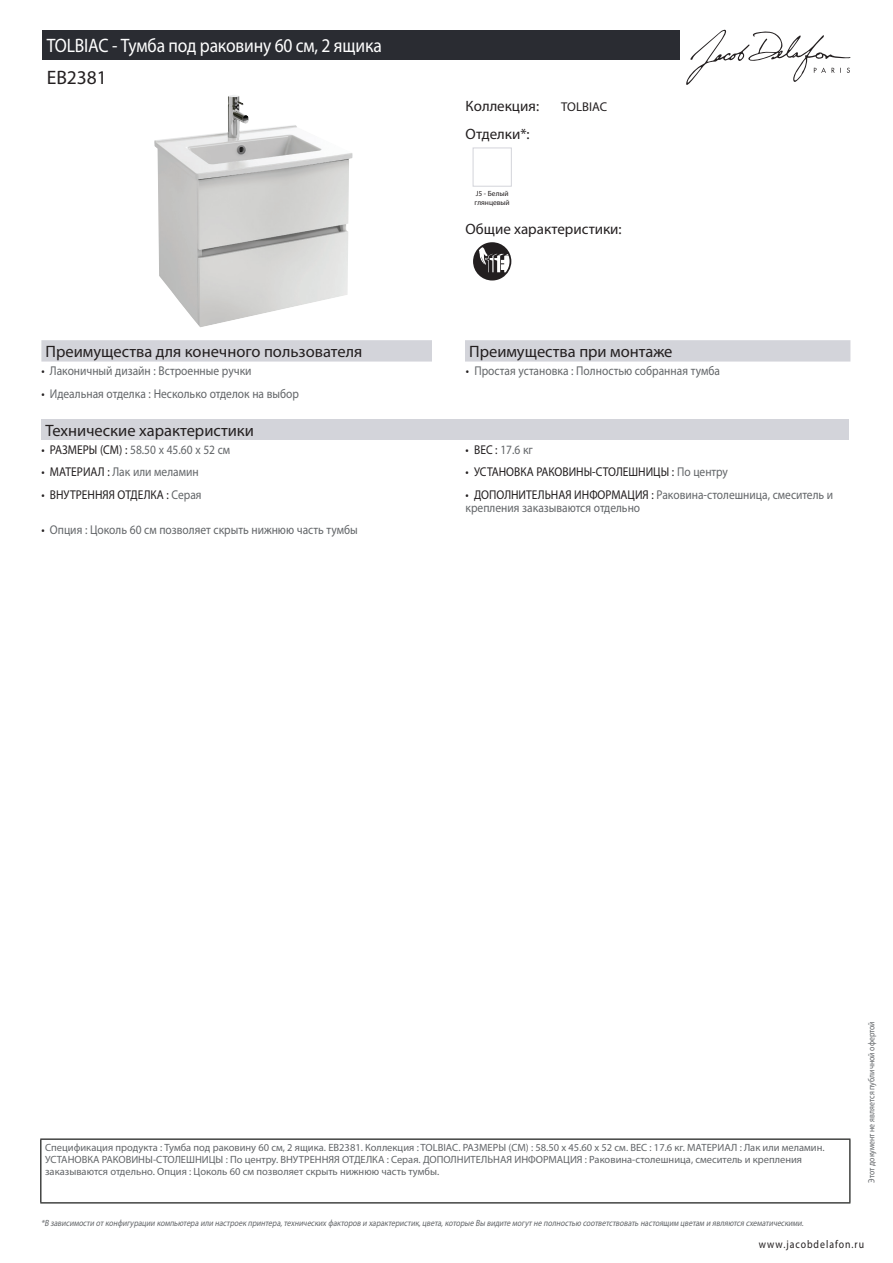
<style>
.page{position:relative;width:893px;height:1263px;background:#fff}
.page>*{position:absolute;margin:0;border:0;box-sizing:border-box;transform-origin:0 0}
.t1{font:19.5px "Myriad Pro";letter-spacing:-.01em;color:#fff;scale:.9 1}
.t2{font:19.5px "Myriad Pro";color:#231f20}
.t3{font:16.5px "Myriad Pro";color:#231f20}
.t4{font:15px "Myriad Pro";color:#231f20}
.t5{font:12.75px/13.5px "Myriad Pro";color:#626568;scale:.9 1}
.t6{font:12.75px "Myriad Pro";color:#231f20;scale:.9 1}
.t7{font:12.75px "Myriad Pro";color:#231f20}
.t8{font:11.25px "Myriad Pro";letter-spacing:.1em;color:#231f20;scale:.87 1}
.t9{font:10.5px/12px "Myriad Pro";color:#626568}
.t10{font:italic 9px "Myriad Pro";color:#626568;scale:.87 1}
.t11{font:9px "Myriad Pro";color:#626568;scale:.87 1}
.t12{font:7.5px/9px "Myriad Pro";color:#231f20}
.s1{color:#231f20}
.s2{color:#626568}
</style>
<div class="page">
<svg style="left:686px;top:30px;width:164px;height:55px"></svg>
<img style="left:154px;top:95px;width:199px;height:232px">
<div style="left:473px;top:148px;width:39px;height:39px;border:1px solid #d3d4da"></div>
<svg style="left:473px;top:242px;width:38px;height:38px"></svg>
<div style="left:41px;top:340px;width:809px;height:22px;background:#d3d4da"></div>
<div style="left:432px;top:340px;width:33px;height:22px;background:#fff"></div>
<div style="left:41px;top:419px;width:808px;height:21px;background:#d3d4da"></div>
<div style="left:43px;top:30px;width:637px;height:30px;background:#2a2c32"></div>
<hr style="left:40px;top:1138px;width:810px;height:2px;background:#040503">
<hr style="left:40px;top:1140px;width:1px;height:62px;background:#040503">
<hr style="left:849px;top:1140px;width:1px;height:62px;background:#040503">
<hr style="left:40px;top:1202px;width:810px;height:1px;background:#040503">
<h1 class="t1" style="left:47px;top:33px;width:374px">TOLBIAC - Тумба под раковину 60 см, 2 ящика</h1>
<h1 class="t2" style="left:47px;top:66px;width:62px">EB2381</h1>
<h3 class="t4" style="left:466px;top:96px;width:75px">Коллекция:</h3>
<p class="t7" style="left:561px;top:99px;width:47px">TOLBIAC</p>
<h3 class="t4" style="left:466px;top:125px;width:66px">Отделки*:</h3>
<p class="t12" style="left:475px;top:189px;width:37px">J5 - Белый глянцевый</p>
<h3 class="t4" style="left:466px;top:219px;width:158px">Общие характеристики:</h3>
<h2 class="t3" style="left:46px;top:341px;width:318px">Преимущества для конечного пользователя</h2>
<h2 class="t3" style="left:469px;top:341px;width:205px">Преимущества при монтаже</h2>
<p class="t5" style="left:41px;top:364px;width:235px"><span class="s1">•</span> Лаконичный дизайн : Встроенные ручки</p>
<p class="t5" style="left:466px;top:364px;width:284px"><span class="s1">•</span> Простая установка : Полностью собранная тумба</p>
<p class="t5" style="left:41px;top:386px;width:288px"><span class="s1">•</span> Идеальная отделка : Несколько отделок на выбор</p>
<h2 class="t3" style="left:46px;top:420px;width:210px">Технические характеристики</h2>
<p class="t5" style="left:41px;top:443px;width:211px"><span class="s1">• РАЗМЕРЫ (СМ) :</span> 58.50 x 45.60 x 52 см</p>
<p class="t5" style="left:466px;top:443px;width:76px"><span class="s1">• ВЕС :</span> 17.6 кг</p>
<p class="t5" style="left:41px;top:465px;width:176px"><span class="s1">• МАТЕРИАЛ :</span> Лак или меламин</p>
<p class="t6" style="left:466px;top:464px;width:293px">• УСТАНОВКА РАКОВИНЫ-СТОЛЕШНИЦЫ : <span class="s2">По центру</span></p>
<p class="t6" style="left:41px;top:486px;width:180px">• ВНУТРЕННЯЯ ОТДЕЛКА : <span class="s2">Серая</span></p>
<p class="t5" style="left:466px;top:487px;width:410px"><span class="s1">• ДОПОЛНИТЕЛЬНАЯ ИНФОРМАЦИЯ :</span> Раковина-столешница, смеситель и крепления заказываются отдельно</p>
<p class="t5" style="left:41px;top:523px;width:353px"><span class="s1">•</span> Опция : Цоколь 60 см позволяет скрыть нижнюю часть тумбы</p>
<p class="t9" style="left:45px;top:1141px;width:781px">Спецификация продукта : Тумба под раковину 60 см, 2 ящика. EB2381. Коллекция : TOLBIAC. РАЗМЕРЫ (СМ) : 58.50 x 45.60 x 52 см. ВЕС : 17.6 кг. МАТЕРИАЛ : Лак или меламин.<br>УСТАНОВКА РАКОВИНЫ-СТОЛЕШНИЦЫ : По центру. ВНУТРЕННЯЯ ОТДЕЛКА : Серая. ДОПОЛНИТЕЛЬНАЯ ИНФОРМАЦИЯ : Раковина-столешница, смеситель и крепления заказываются отдельно. Опция : Цоколь 60 см позволяет скрыть нижнюю часть тумбы.</p>
<p class="t10" style="left:41px;top:1217px;width:880px">*В зависимости отконфигурации компьютера или настроек принтера,технических факторов и характеристик,цвета,которые Вы видите могутне полностью соответствовать настоящим цветам и являются схематическими.</p>
<p class="t11" style="left:866px;top:1183px;width:187px;rotate:-90deg">Этот документ не является публичной офертой</p>
<p class="t8" style="left:759px;top:1237px;width:122px">www.jacobdelafon.ru</p>
</div>
